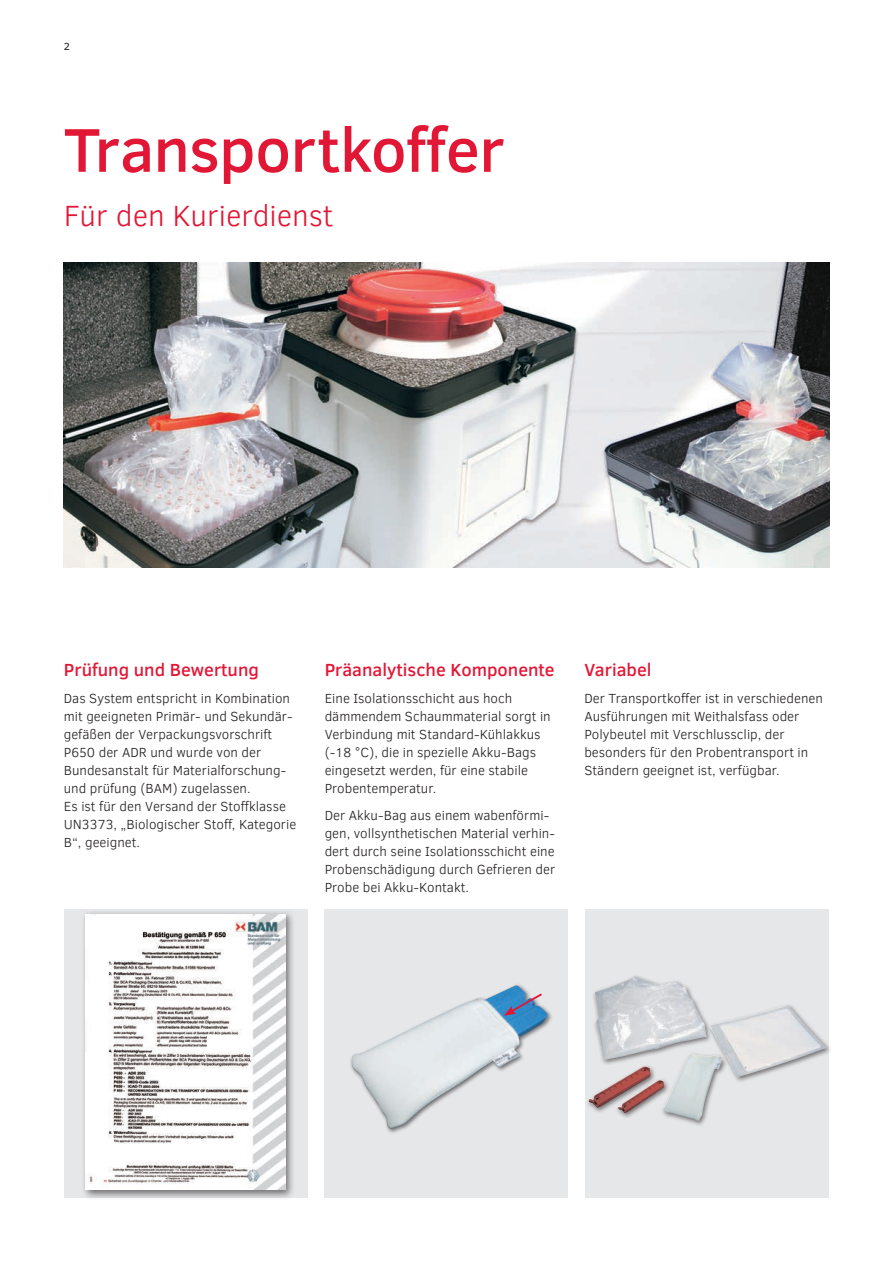
<style>
.page{position:relative;width:893px;height:1263px;background:#fff}
.page>*{position:absolute;margin:0;border:0;box-sizing:border-box;transform-origin:0 0}
.t1{font:500 63px "Clear Sans";letter-spacing:-.01em;color:#e21736}
.t2{font:300 30px "Clear Sans";color:#e21736}
.t3{font:500 18px "Clear Sans";color:#e21736}
.t4{font:300 13.5px/18px "Clear Sans";color:#231f20}
.t5{font:10.5px "Clear Sans";color:#231f20}
</style>
<div class="page">
<div style="left:64px;top:909px;width:244px;height:288px;background:#e6e7e9"></div>
<div style="left:325px;top:909px;width:243px;height:288px;background:#e6e7e9"></div>
<div style="left:585px;top:909px;width:244px;height:288px;background:#e6e7e9"></div>
<img style="left:64px;top:262px;width:765px;height:305px">
<div style="left:81px;top:910px;width:214px;height:289px;background:#231f20;opacity:.6"></div>
<img style="left:86px;top:914px;width:199px;height:276px">
<img style="left:351px;top:985px;width:197px;height:144px">
<svg style="left:504px;top:992px;width:40px;height:24px"></svg>
<div style="left:586px;top:974px;width:246px;height:153px;background:#231f20;opacity:.6"></div>
<img style="left:589px;top:976px;width:238px;height:145px">
<p class="t5" style="left:64px;top:39px;width:8px">2</p>
<h1 class="t1" style="left:64px;top:106px;width:442px">Transportkoffer</h1>
<h2 class="t2" style="left:64px;top:196px;width:271px">Für den Kurierdienst</h2>
<h3 class="t3" style="left:64px;top:657px;width:197px">Prüfung und Bewertung</h3>
<p class="t4" style="left:64px;top:689px;width:234px">Das System entspricht in Kombination mit geeigneten Primär- und Sekundär&shy;gefäßen der Verpackungsvorschrift P650 der ADR und wurde von der Bundesanstalt für Materialforschung&shy;und prüfung (BAM) zugelassen.<br>Es ist für den Versand der Stoffklasse UN3373, „Biologischer Stoff, Kategorie B“, geeignet.</p>
<h3 class="t3" style="left:325px;top:657px;width:232px">Präanalytische Komponente</h3>
<p class="t4" style="left:325px;top:689px;width:228px">Eine Isolationsschicht aus hoch dämmendem Schaummaterial sorgt in Verbindung mit Standard-Kühlakkus (-18 °C), die in spezielle Akku-Bags eingesetzt werden, für eine stabile Probentemperatur.</p>
<p class="t4" style="left:325px;top:806px;width:232px">Der Akku-Bag aus einem wabenförmi&shy;gen, vollsynthetischen Material verhin&shy;dert durch seine Isolationsschicht eine Probenschädigung durch Gefrieren der Probe bei Akku-Kontakt.</p>
<h3 class="t3" style="left:584px;top:657px;width:69px">Variabel</h3>
<p class="t4" style="left:584px;top:689px;width:240px">Der Transportkoffer ist in verschiedenen Ausführungen mit Weithalsfass oder Polybeutel mit Verschlussclip, der besonders für den Probentransport in Ständern geeignet ist, verfügbar.</p>
</div>
